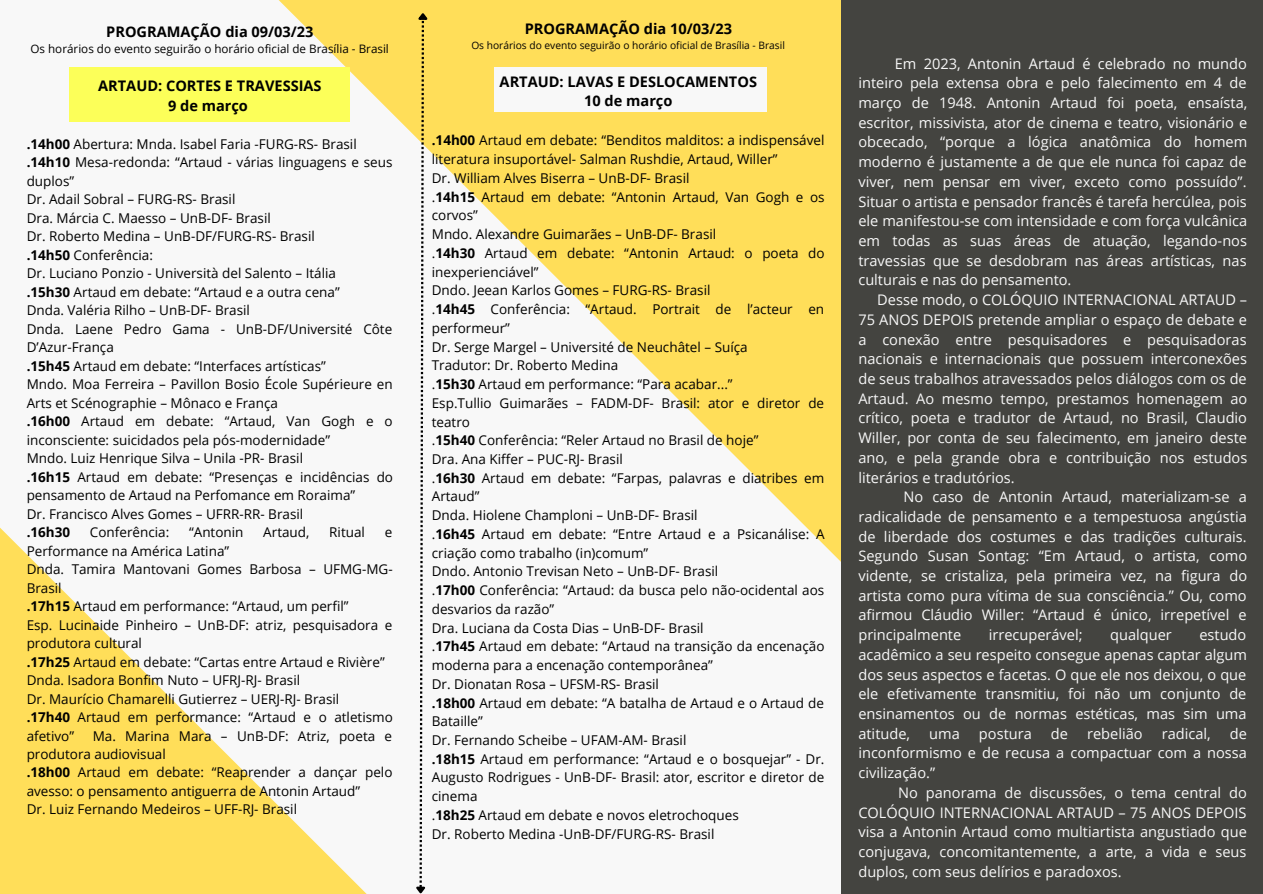
<style>
.page{position:relative;width:1263px;height:894px;background:#fff}
.page>*{position:absolute;margin:0;border:0;box-sizing:border-box;transform-origin:0 0}
.t1{font:14.55px/19.6px "Open Sans";color:#f8f8f8;text-align:justify}
.t2{font:700 14.55px/19.5px "Open Sans";color:#000;text-align:center}
.t3{font:13.5px/18.8px "Open Sans";color:#000}
.t4{font:700 13.5px "Open Sans";color:#000}
.t5{font:11.7px "Open Sans";color:#000}
.t6{font:10.2px "Open Sans";color:#000}
.s1{font-weight:700}
</style>
<div class="page">
<div style="left:0;top:0;width:1263px;height:893px;background:#f8f8f8"></div>
<svg style="left:0;top:528px;width:366px;height:365px;fill:#ffde59"></svg>
<svg style="left:279px;top:0;width:562px;height:562px"></svg>
<div style="left:69px;top:67px;width:281px;height:55px;background:#fcff59"></div>
<div style="left:495px;top:67px;width:272px;height:44px;background:#f8f8f8"></div>
<div style="left:841px;top:0;width:422px;height:893px;background:#444440"></div>
<svg style="left:414px;top:11px;width:17px;height:882px"></svg>
<p class="t2" style="left:106px;top:21px;width:209px">PROGRAMAÇÃO dia 09/03/23</p>
<p class="t5" style="left:30px;top:41px;width:360px">Os horários do evento seguirão o horário oficial de Brasília - Brasil</p>
<p class="t2" style="left:98px;top:76px;width:225px">ARTAUD: CORTES E TRAVESSIAS<br>9 de março</p>
<p class="t3" style="left:27px;top:134px;width:368px"><span class="s1">.14h00</span> Abertura: Mnda. Isabel Faria -FURG-RS- Brasil <span class="s1">.14h10</span> Mesa-redonda: “Artaud - várias linguagens e seus duplos”<br>Dr. Adail Sobral – FURG-RS- Brasil<br>Dra. Márcia C. Maesso – UnB-DF- Brasil<br>Dr. Roberto Medina – UnB-DF/FURG-RS- Brasil<br><span class="s1">.14h50</span> Conferência:<br>Dr. Luciano Ponzio - Università del Salento – Itália<br><span class="s1">.15h30</span> Artaud em debate: “Artaud e a outra cena”<br>Dnda. Valéria Rilho – UnB-DF- Brasil<br>Dnda. Laene Pedro Gama - UnB-DF/Université Côte D’Azur-França<br><span class="s1">.15h45</span> Artaud em debate: “Interfaces artísticas”<br>Mndo. Moa Ferreira – Pavillon Bosio École Supérieure en Arts et Scénographie – Mônaco e França<br><span class="s1">.16h00</span> Artaud em debate: “Artaud, Van Gogh e o inconsciente: suicidados pela pós-modernidade”<br>Mndo. Luiz Henrique Silva – Unila -PR- Brasil<br><span class="s1">.16h15</span> Artaud em debate: “Presenças e incidências do pensamento de Artaud na Perfomance em Roraima”<br>Dr. Francisco Alves Gomes – UFRR-RR- Brasil</p>
<p class="t4" style="left:27px;top:522px;width:45px">.16h30</p>
<p class="t3" style="left:90px;top:522px;width:81px">Conferência:</p>
<p class="t3" style="left:189px;top:522px;width:56px">“Antonin</p>
<p class="t3" style="left:263px;top:522px;width:48px">Artaud,</p>
<p class="t3" style="left:329px;top:522px;width:37px">Ritual</p>
<p class="t3" style="left:385px;top:522px;width:9px">e</p>
<p class="t3" style="left:27px;top:541px;width:368px">Performance na América Latina”<br>Dnda. Tamira Mantovani Gomes Barbosa – UFMG-MG-Brasil<br><span class="s1">.17h15</span> Artaud em performance: “Artaud, um perfil”<br>Esp. Lucinaide Pinheiro – UnB-DF: atriz, pesquisadora e produtora cultural<br><span class="s1">.17h25</span> Artaud em debate: “Cartas entre Artaud e Rivière” Dnda. Isadora Bonfim Nuto – UFRJ-RJ- Brasil<br>Dr. Maurício Chamarelli Gutierrez – UERJ-RJ- Brasil<br><span class="s1">.17h40</span> Artaud em performance: “Artaud e o atletismo afetivo”</p>
<p class="t3" style="left:27px;top:725px;width:367px;text-indent:66px">Ma. Marina Mara – UnB-DF: Atriz, poeta e produtora audiovisual<br><span class="s1">.18h00</span> Artaud em debate: “Reaprender a dançar pelo avesso: o pensamento antiguerra de Antonin Artaud”<br>Dr. Luiz Fernando Medeiros – UFF-RJ- Brasil</p>
<p class="t2" style="left:525px;top:19px;width:209px">PROGRAMAÇÃO dia 10/03/23</p>
<p class="t6" style="left:471px;top:38px;width:315px">Os horários do evento seguirão o horário oficial de Brasília - Brasil</p>
<p class="t2" style="left:500px;top:71px;width:259px">ARTAUD: LAVAS E DESLOCAMENTOS<br>10 de março</p>
<p class="t3" style="left:432px;top:131px;width:394px"><span class="s1">.14h00</span> Artaud em debate: “Benditos malditos: a indispensável literatura insuportável- Salman Rushdie, Artaud, Willer”<br>Dr. William Alves Biserra – UnB-DF- Brasil<br>.<span class="s1">14h15</span> Artaud em debate: “Antonin Artaud, Van Gogh e os corvos”<br>Mndo. Alexandre Guimarães – UnB-DF- Brasil<br>.<span class="s1">14h30</span> Artaud em debate: “Antonin Artaud: o poeta do inexperienciável”<br>Dndo. Jeean Karlos Gomes – FURG-RS- Brasil<br>.<span class="s1">14h45</span> Conferência: “Artaud. Portrait de l’acteur en performeur”<br>Dr. Serge Margel – Université de Neuchâtel – Suíça<br>Tradutor: Dr. Roberto Medina<br>.<span class="s1">15h30</span> Artaud em performance: “Para acabar...”<br>Esp.Tullio Guimarães – FADM-DF- Brasil: ator e diretor de teatro<br>.<span class="s1">15h40</span> Conferência: “Reler Artaud no Brasil de hoje”<br>Dra. Ana Kiffer – PUC-RJ- Brasil<br>.<span class="s1">16h30</span> Artaud em debate: “Farpas, palavras e diatribes em Artaud”<br>Dnda. Hiolene Champloni – UnB-DF- Brasil<br>.<span class="s1">16h45</span> Artaud em debate: “Entre Artaud e a Psicanálise: A criação como trabalho (in)comum”<br>Dndo. Antonio Trevisan Neto – UnB-DF- Brasil<br>.<span class="s1">17h00</span> Conferência: “Artaud: da busca pelo não-ocidental aos desvarios da razão”<br>Dra. Luciana da Costa Dias – UnB-DF- Brasil<br>.<span class="s1">17h45</span> Artaud em debate: “Artaud na transição da encenação moderna para a encenação contemporânea”<br>Dr. Dionatan Rosa – UFSM-RS- Brasil<br><span class="s1">.18h00</span> Artaud em debate: “A batalha de Artaud e o Artaud de Bataille”<br>Dr. Fernando Scheibe – UFAM-AM- Brasil<br><span class="s1">.18h15</span> Artaud em performance: “Artaud e o bosquejar” - Dr.<br>Augusto Rodrigues - UnB-DF- Brasil: ator, escritor e diretor de cinema<br>.<span class="s1">18h25</span> Artaud em debate e novos eletrochoques<br>Dr. Roberto Medina -UnB-DF/FURG-RS- Brasil</p>
<p class="t1" style="left:858px;top:53px;width:390px;text-indent:36px">Em 2023, Antonin Artaud é celebrado no mundo inteiro pela extensa obra e pelo falecimento em 4 de março de 1948. Antonin Artaud foi poeta, ensaísta, escritor, missivista, ator de cinema e teatro, visionário e obcecado, “porque a lógica anatômica do homem moderno é justamente a de que ele nunca foi capaz de viver, nem pensar em viver, exceto como possuído”.<br>Situar o artista e pensador francês é tarefa hercúlea, pois ele manifestou-se com intensidade e com força vulcânica em todas as suas áreas de atuação, legando-nos travessias que se desdobram nas áreas artísticas, nas culturais e nas do pensamento.</p>
<p class="t1" style="left:858px;top:289px;width:390px;text-indent:19px">Desse modo, o COLÓQUIO INTERNACIONAL ARTAUD – 75 ANOS DEPOIS pretende ampliar o espaço de debate e a conexão entre pesquisadores e pesquisadoras nacionais e internacionais que possuem interconexões de seus trabalhos atravessados pelos diálogos com os de Artaud. Ao mesmo tempo, prestamos homenagem ao crítico, poeta e tradutor de Artaud, no Brasil, Claudio Willer, por conta de seu falecimento, em janeiro deste ano, e pela grande obra e contribuição nos estudos literários e tradutórios.</p>
<p class="t1" style="left:858px;top:486px;width:390px;text-indent:45px">No caso de Antonin Artaud, materializam-se a radicalidade de pensamento e a tempestuosa angústia de liberdade dos costumes e das tradições culturais.<br>Segundo Susan Sontag: “Em Artaud, o artista, como vidente, se cristaliza, pela primeira vez, na figura do artista como pura vítima de sua consciência.” Ou, como afirmou Cláudio Willer: “Artaud é único, irrepetível e principalmente</p>
<p class="t1" style="left:989px;top:624px;width:95px">irrecuperável;</p>
<p class="t1" style="left:1110px;top:624px;width:63px">qualquer</p>
<p class="t1" style="left:858px;top:624px;width:390px;text-indent:341px">estudo acadêmico a seu respeito consegue apenas captar algum dos seus aspectos e facetas. O que ele nos deixou, o que ele efetivamente transmitiu, foi não um conjunto de ensinamentos ou de normas estéticas, mas sim uma atitude,</p>
<p class="t1" style="left:858px;top:723px;width:390px;text-indent:371px">de inconformismo e de recusa a compactuar com a nossa civilização.”</p>
<p class="t1" style="left:858px;top:782px;width:390px;text-indent:40px">No panorama de discussões, o tema central do COLÓQUIO INTERNACIONAL ARTAUD – 75 ANOS DEPOIS visa a Antonin Artaud como multiartista angustiado que conjugava, concomitantemente, a arte, a vida e seus duplos, com seus delírios e paradoxos.</p>
<p class="t1" style="left:929px;top:723px;width:32px">uma</p>
<p class="t1" style="left:979px;top:723px;width:54px">postura</p>
<p class="t1" style="left:1051px;top:723px;width:19px">de</p>
<p class="t1" style="left:1087px;top:723px;width:57px">rebelião</p>
<p class="t1" style="left:1162px;top:723px;width:50px">radical,</p>
</div>
